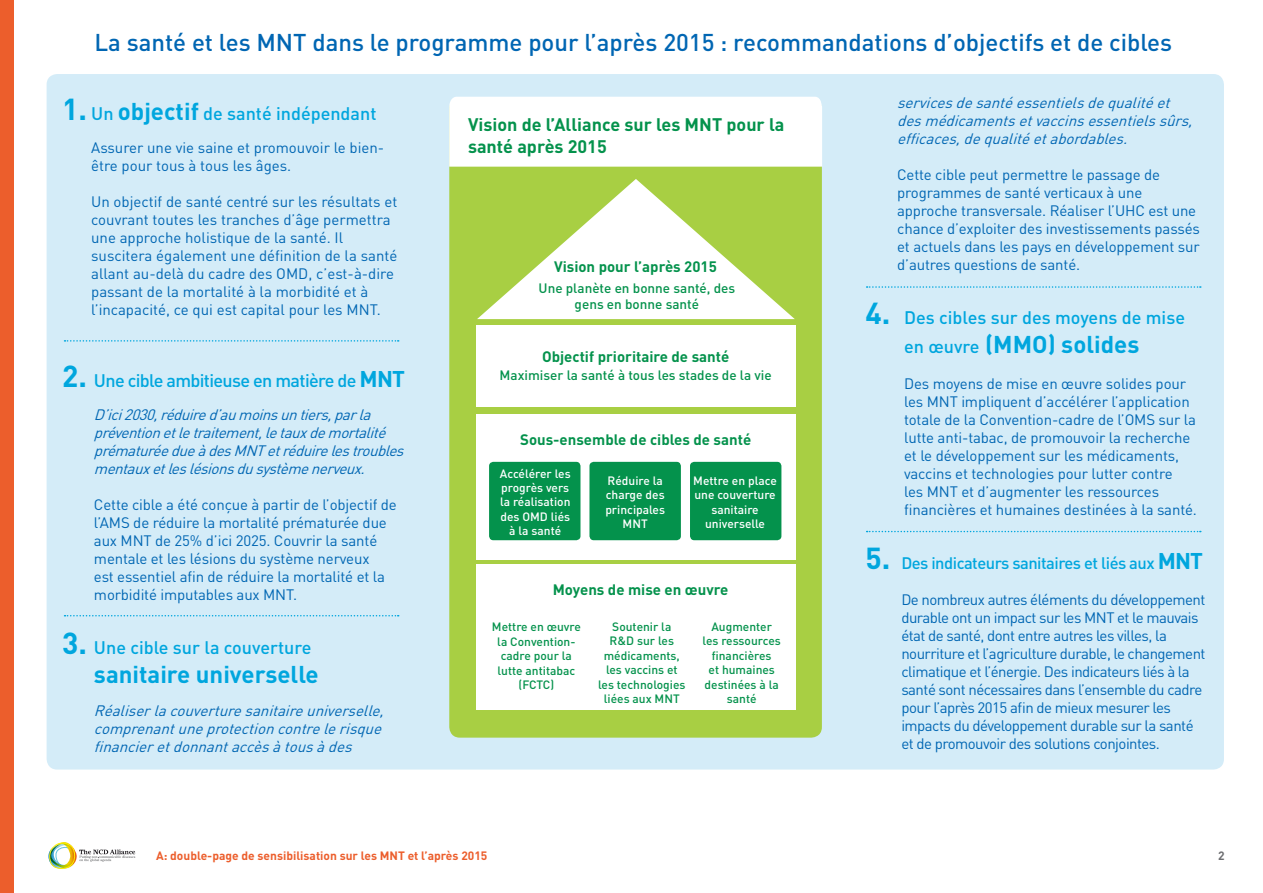
<style>
.page{position:relative;width:1263px;height:893px;background:#fff}
.page>*{position:absolute;margin:0;border:0;box-sizing:border-box;transform-origin:0 0}
.t1{font:500 24px "DIN";color:#0066b3}
.t2{font:700 24px "DIN";color:#00a6de}
.t3{font:500 18px "DIN";color:#00a6de}
.t4{font:700 18px/21.6px "DIN";color:#04924c}
.t5{font:500 18px "DIN";letter-spacing:-.035em;color:#00a6de}
.t6{font:500 16.5px "DIN";letter-spacing:-.03em;color:#00a6de}
.t7{font:15px/18px "DIN";letter-spacing:-.01em;color:#0066b3}
.t8{font:italic 15px/18px "DIN";color:#0066b3}
.t9{font:15px/18px "DIN";letter-spacing:-.035em;color:#0066b3}
.t10{font:700 15px "DIN";color:#04924c}
.t11{font:500 13.5px/16.2px "DIN";color:#04924c;text-align:center}
.t12{font:500 12px/14.4px "DIN";color:#04924c;text-align:center}
.t13{font:500 12px/14.4px "DIN";color:#fff;text-align:center}
.t14{font:700 12px "DIN";color:#ec5e2c}
.t15{font:700 12px "DIN";color:#6d6e71}
.s1{font-weight:700;font-size:30px}
.s2{font-weight:700;font-size:24px}
.s3{font-weight:700;font-size:22.5px}
.s4{font-weight:500;font-size:18px}
</style>
<div class="page">
<div style="left:0;top:0;width:14px;height:893px;background:#ec5e2c"></div>
<svg style="left:48px;top:842px;width:87px;height:27px"></svg>
<div style="left:47px;top:74px;width:1177px;height:696px;background:#d4ecf8;border-radius:11px"></div>
<svg style="left:65px;top:340px;width:334px;height:2px"></svg>
<svg style="left:867px;top:286px;width:334px;height:2px"></svg>
<svg style="left:65px;top:615px;width:334px;height:1px"></svg>
<svg style="left:867px;top:531px;width:334px;height:1px"></svg>
<div style="left:449px;top:98px;width:373px;height:640px;background:#a8cf43;border-radius:11px"></div>
<div style="left:449px;top:97px;width:373px;height:70px;background:#fff"></div>
<svg style="left:477px;top:179px;width:318px;height:140px"></svg>
<div style="left:476px;top:325px;width:319px;height:82px;background:#fff"></div>
<div style="left:476px;top:414px;width:319px;height:145px;background:#fff"></div>
<div style="left:476px;top:565px;width:319px;height:145px;background:#fff"></div>
<div style="left:489px;top:462px;width:91px;height:78px;background:#04924c;border-radius:4px"></div>
<div style="left:589px;top:462px;width:92px;height:78px;background:#04924c;border-radius:4px"></div>
<div style="left:690px;top:462px;width:91px;height:78px;background:#04924c;border-radius:4px"></div>
<h1 class="t1" style="left:94px;top:27px;width:1079px">La santé et les MNT dans le programme pour l’après 2015 : recommandations d’objectifs et de cibles</h1>
<p class="t3" style="left:62px;top:102px;width:316px"><span class="s1">1.</span> Un <span class="s2">objectif</span> de santé indépendant</p>
<p class="t7" style="left:91px;top:139px;width:295px">Assurer une vie saine et promouvoir le bien&shy;être pour tous à tous les âges.</p>
<p class="t7" style="left:91px;top:193px;width:308px">Un objectif de santé centré sur les résultats et couvrant toutes les tranches d’âge permettra une approche holistique de la santé. Il suscitera également une définition de la santé allant au-delà du cadre des OMD, c’est-à-dire passant de la mortalité à la morbidité et à l’incapacité, ce qui est capital pour les MNT.</p>
<p class="t5" style="left:62px;top:369px;width:344px"><span class="s1">2.</span> Une cible ambitieuse en matière de <span class="s3">MNT</span></p>
<p class="t8" style="left:94px;top:406px;width:316px">D’ici2030,réduired’aumoinsuntiers,parla préventionetletraitement,letauxdemortalité prématuréedueàdesMNTetréduirelestroubles mentauxetleslésionsdusystèmenerveux.</p>
<p class="t7" style="left:94px;top:496px;width:304px">Cette cible a été conçue à partir de l’objectif de l’AMS de réduire la mortalité prématurée due aux MNT de 25% d’ici 2025. Couvrir la santé mentale et les lésions du système nerveux<br>est essentiel afin de réduire la mortalité et la morbidité imputables aux MNT.</p>
<p class="t3" style="left:62px;top:636px;width:251px"><span class="s1">3.</span> Une cible sur la couverture</p>
<h1 class="t2" style="left:94px;top:659px;width:226px">sanitaire universelle</h1>
<p class="t8" style="left:94px;top:701px;width:296px">Réaliserlacouverturesanitaireuniverselle, comprenantuneprotectioncontrelerisque financieretdonnantaccèsàtousàdes</p>
<p class="t4" style="left:468px;top:113px;width:318px">Vision de l’Alliance sur les MNT pour la santé après 2015</p>
<p class="t10" style="left:554px;top:257px;width:164px">Vision pour l’après 2015</p>
<p class="t11" style="left:538px;top:279px;width:198px">Une planète en bonne santé, des gens en bonne santé</p>
<p class="t10" style="left:542px;top:347px;width:189px">Objectif prioritaire de santé</p>
<p class="t11" style="left:500px;top:367px;width:274px">Maximiser la santé à tous les stades de la vie</p>
<p class="t10" style="left:520px;top:430px;width:233px">Sous-ensemble de cibles de santé</p>
<p class="t13" style="left:500px;top:466px;width:72px">Accélérer les progrès vers la réalisation des OMD liés à la santé</p>
<p class="t13" style="left:605px;top:473px;width:61px">Réduire la charge des principales<br>MNT</p>
<p class="t13" style="left:693px;top:473px;width:85px">Mettre en place une couverture sanitaire universelle</p>
<p class="t10" style="left:553px;top:580px;width:177px">Moyens de mise en œuvre</p>
<p class="t12" style="left:492px;top:619px;width:90px">Mettre en œuvre la Convention&shy;cadre pour la lutte antitabac (FCTC)</p>
<p class="t12" style="left:598px;top:619px;width:89px">Soutenir la<br>R&amp;D sur les médicaments, les vaccins et les technologies liées aux MNT</p>
<p class="t12" style="left:703px;top:619px;width:80px">Augmenter les ressources financières<br>et humaines destinées à la santé</p>
<p class="t8" style="left:897px;top:93px;width:302px">servicesdesantéessentielsdequalitéet desmédicamentsetvaccinsessentielssûrs, efficaces,dequalitéetabordables.</p>
<p class="t7" style="left:897px;top:165px;width:304px">Cette cible peut permettre le passage de programmes de santé verticaux à une approche transversale. Réaliser l’UHC est une chance d’exploiter des investissements passés et actuels dans les pays en développement sur d’autres questions de santé.</p>
<p class="t3" style="left:865px;top:306px;width:321px"><span class="s1">4.</span> Des cibles sur des moyens de mise</p>
<h1 class="t2" style="left:904px;top:328px;width:237px"><span class="s4">en œuvre</span> (MMO) solides</h1>
<p class="t7" style="left:904px;top:374px;width:294px">Des moyens de mise en œuvre solides pour les MNT impliquent d’accélérer l’application totale de la Convention-cadre de l’OMS sur la lutte anti-tabac, de promouvoir la recherche et le développement sur les médicaments, vaccins et technologies pour lutter contre<br>les MNT et d’augmenter les ressources financières et humaines destinées à la santé.</p>
<p class="t6" style="left:865px;top:552px;width:339px"><span class="s1">5.</span> Des indicateurs sanitaires et liés aux <span class="s3">MNT</span></p>
<p class="t9" style="left:901px;top:590px;width:306px">De nombreux autres éléments du développement durable ont un impact sur les MNT et le mauvais état de santé, dont entre autres les villes, la nourriture et l’agriculture durable, le changement climatique et l’énergie. Des indicateurs liés à la santé sont nécessaires dans l’ensemble du cadre pour l’après 2015 afin de mieux mesurer les impacts du développement durable sur la santé et de promouvoir des solutions conjointes.</p>
<p class="t14" style="left:156px;top:847px;width:333px">A: double-page de sensibilisation sur les MNT et l’après 2015</p>
<p class="t15" style="left:1218px;top:847px;width:8px">2</p>
</div>
